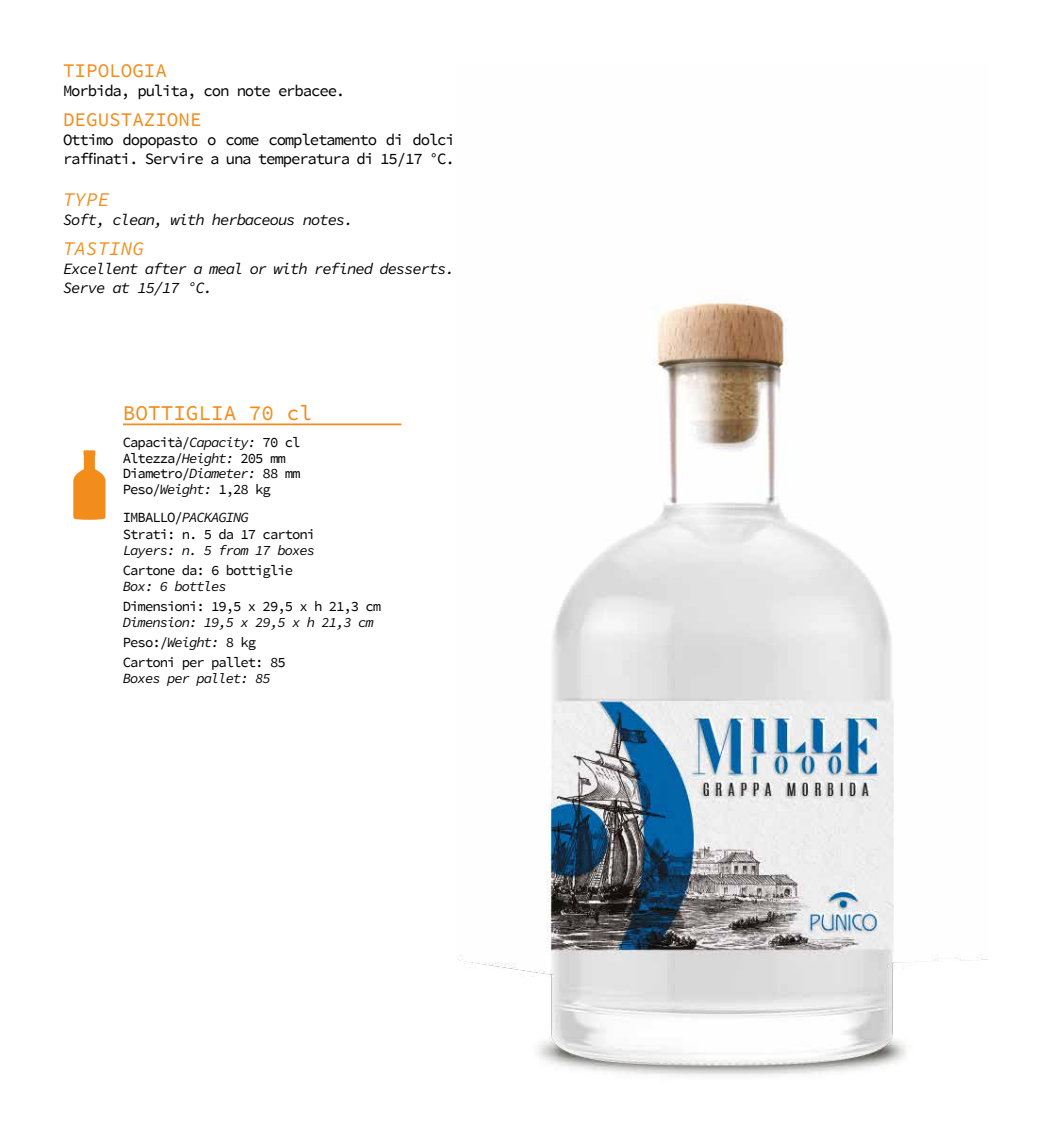
<style>
.page{position:relative;width:1042px;height:1141px;background:#fff}
.page>*{position:absolute;margin:0;border:0;box-sizing:border-box;transform-origin:0 0}
.t1{font:21px "Source Code Pro";color:#f28d1c}
.t2{font:19.25px "Source Code Pro";color:#f28d1c}
.t3{font:italic 19.25px "Source Code Pro";color:#f28d1c}
.t4{font:15.75px/18.9px "Source Code Pro";letter-spacing:-.075em;color:#000}
.t5{font:italic 15.75px/18.9px "Source Code Pro";letter-spacing:-.075em;color:#000}
.t6{font:14px/15.8px "Source Code Pro";letter-spacing:-.075em;color:#000}
.t7{font:italic 14px/20.3px "Source Code Pro";letter-spacing:-.075em;color:#000}
.s1{font-style:italic}
.s2{font-style:normal}
</style>
<div class="page">
<hr style="left:123px;top:423px;width:278px;height:2px;background:#f28d1c">
<svg style="left:73px;top:450px;width:32px;height:70px"></svg>
<img style="left:456px;top:298px;width:532px;height:777px">
<h2 class="t2" style="left:63px;top:59px;width:105px">TIPOLOGIA</h2>
<p class="t4" style="left:63px;top:82px;width:284px">Morbida, pulita, con note erbacee.</p>
<h2 class="t2" style="left:63px;top:108px;width:140px">DEGUSTAZIONE</h2>
<p class="t4" style="left:63px;top:131px;width:393px">Ottimo dopopasto o come completamento di dolci raffinati. Servire a una temperatura di 15/17 °C.</p>
<h2 class="t3" style="left:63px;top:186px;width:48px">TYPE</h2>
<p class="t5" style="left:63px;top:210px;width:292px">Soft, clean, with herbaceous notes.</p>
<h2 class="t3" style="left:63px;top:235px;width:82px">TASTING</h2>
<p class="t5" style="left:63px;top:259px;width:393px">Excellent after a meal or with refined desserts.<br>Serve at 15/17 °C.</p>
<h1 class="t1" style="left:123px;top:400px;width:190px">BOTTIGLIA 70 cl</h1>
<p class="t6" style="left:123px;top:434px;width:179px">Capacità/<span class="s1">Capacity:</span> 70 cl<br>Altezza/<span class="s1">Height:</span> 205 mm<br>Diametro/<span class="s1">Diameter:</span> 88 mm<br>Peso/<span class="s1">Weight:</span> 1,28 kg</p>
<p class="t6" style="left:123px;top:509px;width:194px;line-height:16.8px">IMBALLO/<span class="s1">PACKAGING<br></span>Strati: n. 5 da 17 cartoni</p>
<p class="t7" style="left:123px;top:540px;width:194px">Layers: n. 5 from 17 boxes</p>
<p class="t6" style="left:123px;top:562px;width:172px">Cartone da: 6 bottiglie</p>
<p class="t7" style="left:123px;top:576px;width:105px">Box: 6 bottles</p>
<p class="t6" style="left:123px;top:598px;width:260px">Dimensioni: 19,5 x 29,5 x h 21,3 cm</p>
<p class="t7" style="left:123px;top:612px;width:252px">Dimension: 19,5 x 29,5 x h 21,3 cm<br><span class="s2">Peso:/</span>Weight: <span class="s2">8 kg<br>Cartoni per pallet: 85</span></p>
<p class="t7" style="left:123px;top:668px;width:150px">Boxes per pallet: 85</p>
</div>
